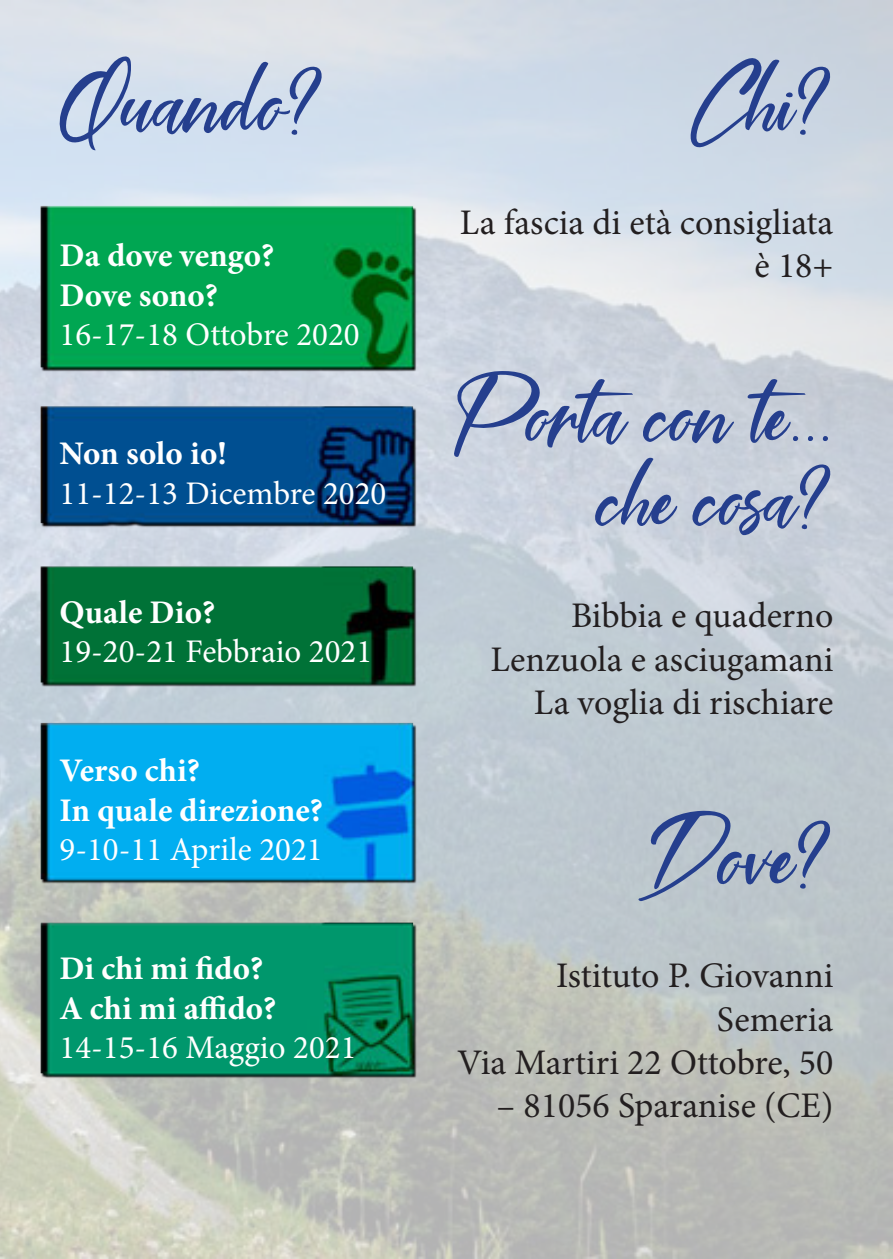
<style>
.page{position:relative;width:893px;height:1259px;background:#fff}
.page>*{position:absolute;margin:0;border:0;box-sizing:border-box;transform-origin:0 0}
.t1{font:120px "Coral Pen";color:#253f8e}
.t2{font:114px/84px "Coral Pen";color:#253f8e;text-align:right}
.t3{font:36px/43.2px "Minion Pro";color:#231f20;text-align:right}
.t4{font:33px "Minion Pro";color:#fff}
.t5{font:700 33px/39.6px "Minion Pro";color:#fff}
</style>
<div class="page">
<img style="left:0;top:10px;width:893px;height:1249px">
<h1 class="t1" style="left:60px;top:49px;width:267px">Quando?</h1>
<p class="t5" style="left:60px;top:235px;width:216px">Da dove vengo?<br>Dove sono?</p>
<p class="t4" style="left:60px;top:312px;width:302px">16-17-18 Ottobre 2020</p>
<p class="t5" style="left:60px;top:433px;width:169px">Non solo io!</p>
<p class="t4" style="left:60px;top:471px;width:328px">11-12-13 Dicembre 2020</p>
<p class="t5" style="left:60px;top:592px;width:157px">Quale Dio?</p>
<p class="t4" style="left:60px;top:629px;width:314px">19-20-21 Febbraio 2021</p>
<p class="t5" style="left:60px;top:750px;width:265px">Verso chi?<br>In quale direzione?</p>
<p class="t4" style="left:60px;top:827px;width:265px">9-10-11 Aprile 2021</p>
<p class="t5" style="left:60px;top:948px;width:218px">Di chi mi fido?<br>A chi mi affido?</p>
<p class="t4" style="left:60px;top:1025px;width:298px">14-15-16 Maggio 2021</p>
<h1 class="t1" style="left:691px;top:49px;width:144px">Chi?</h1>
<p class="t3" style="left:460px;top:201px;width:375px">La fascia di età consigliata è 18+</p>
<h2 class="t2" style="left:454px;top:378px;width:381px">Porta con te... che cosa?</h2>
<p class="t3" style="left:490px;top:594px;width:344px">Bibbia e quaderno<br>Lenzuola e asciugamani<br>La voglia di rischiare</p>
<h1 class="t1" style="left:644px;top:803px;width:191px">Dove?</h1>
<p class="t3" style="left:457px;top:954px;width:378px">Istituto P. Giovanni<br>Semeria<br>Via Martiri 22 Ottobre, 50</p>
<p class="t3" style="left:497px;top:1084px;width:338px">– 81056 Sparanise (CE)</p>
</div>
